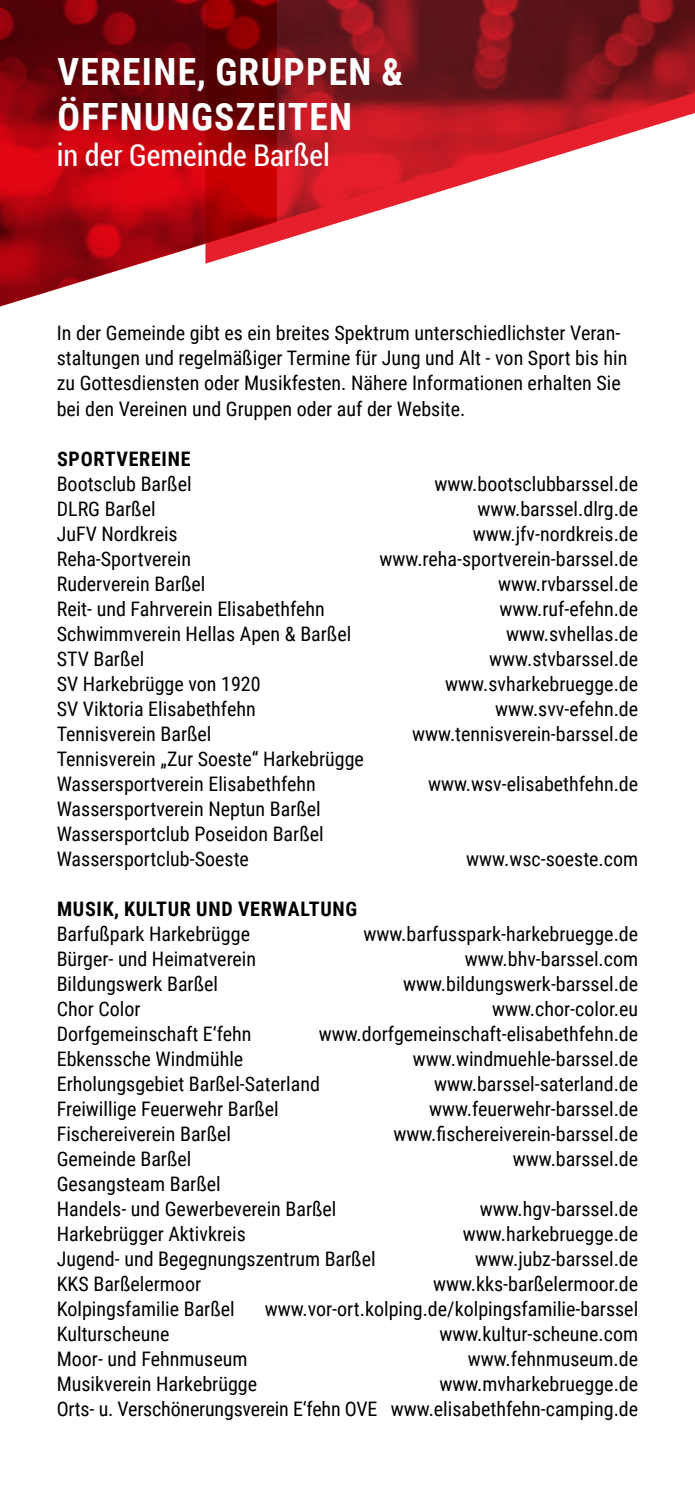
<style>
.page{position:relative;width:695px;height:1489px;background:#fff}
.page>*{position:absolute;margin:0;border:0;box-sizing:border-box;transform-origin:0 0}
.t1{font:700 37.5px/45px "Roboto Condensed";letter-spacing:.035em;color:#fff}
.t2{font:condensed 30px "Roboto";color:#fff}
.t3{font:20px/25px "Roboto Condensed";color:#000}
.t4{font:700 20px "Roboto Condensed";letter-spacing:.035em;color:#000}
</style>
<div class="page">
<svg style="left:0;top:0;width:205px;height:307px;background:#9f1d25"></svg>
<svg style="left:205px;top:0;width:489px;height:264px"></svg>
<h1 class="t1" style="left:57px;top:48px;width:347px">VEREINE, GRUPPEN &amp;<br>ÖFFNUNGSZEITEN</h1>
<h2 class="t2" style="left:57px;top:134px;width:275px">in der Gemeinde Barßel</h2>
<p class="t3" style="left:57px;top:320px;width:572px">In der Gemeinde gibt es ein breites Spektrum unterschiedlichster Veran&shy;staltungen und regelmäßiger Termine für Jung und Alt - von Sport bis hin zu Gottesdiensten oder Musikfesten. Nähere Informationen erhalten Sie bei den Vereinen und Gruppen oder auf der Website.</p>
<p class="t4" style="left:57px;top:444px;width:135px">SPORTVEREINE</p>
<p class="t3" style="left:57px;top:470px;width:136px">Bootsclub Barßel</p>
<p class="t3" style="left:434px;top:470px;width:205px">www.bootsclubbarssel.de</p>
<p class="t3" style="left:57px;top:495px;width:100px">DLRG Barßel</p>
<p class="t3" style="left:477px;top:495px;width:162px">www.barssel.dlrg.de</p>
<p class="t3" style="left:57px;top:520px;width:122px">JuFV Nordkreis</p>
<p class="t3" style="left:472px;top:520px;width:167px">www.jfv-nordkreis.de</p>
<p class="t3" style="left:57px;top:545px;width:136px">Reha-Sportverein</p>
<p class="t3" style="left:379px;top:545px;width:260px">www.reha-sportverein-barssel.de</p>
<p class="t3" style="left:57px;top:570px;width:150px">Ruderverein Barßel</p>
<p class="t3" style="left:498px;top:570px;width:142px">www.rvbarssel.de</p>
<p class="t3" style="left:57px;top:595px;width:269px">Reit- und Fahrverein Elisabethfehn</p>
<p class="t3" style="left:499px;top:595px;width:140px">www.ruf-efehn.de</p>
<p class="t3" style="left:57px;top:620px;width:296px">Schwimmverein Hellas Apen &amp; Barßel</p>
<p class="t3" style="left:506px;top:620px;width:134px">www.svhellas.de</p>
<p class="t3" style="left:57px;top:645px;width:89px">STV Barßel</p>
<p class="t3" style="left:489px;top:645px;width:150px">www.stvbarssel.de</p>
<p class="t3" style="left:57px;top:670px;width:205px">SV Harkebrügge von 1920</p>
<p class="t3" style="left:445px;top:670px;width:194px">www.svharkebruegge.de</p>
<p class="t3" style="left:57px;top:695px;width:200px">SV Viktoria Elisabethfehn</p>
<p class="t3" style="left:495px;top:695px;width:144px">www.svv-efehn.de</p>
<p class="t3" style="left:57px;top:720px;width:156px">Tennisverein Barßel</p>
<p class="t3" style="left:412px;top:720px;width:227px">www.tennisverein-barssel.de</p>
<p class="t3" style="left:57px;top:745px;width:309px">Tennisverein „Zur Soeste“ Harkebrügge<br>Wassersportverein Elisabethfehn</p>
<p class="t3" style="left:428px;top:770px;width:212px">www.wsv-elisabethfehn.de</p>
<p class="t3" style="left:57px;top:795px;width:268px">Wassersportverein Neptun Barßel<br>Wassersportclub Poseidon Barßel<br>Wassersportclub-Soeste</p>
<p class="t3" style="left:466px;top:845px;width:173px">www.wsc-soeste.com</p>
<p class="t4" style="left:57px;top:894px;width:301px">MUSIK, KULTUR UND VERWALTUNG</p>
<p class="t3" style="left:57px;top:920px;width:195px">Barfußpark Harkebrügge</p>
<p class="t3" style="left:363px;top:920px;width:276px">www.barfusspark-harkebruegge.de</p>
<p class="t3" style="left:57px;top:945px;width:201px">Bürger- und Heimatverein</p>
<p class="t3" style="left:464px;top:945px;width:175px">www.bhv-barssel.com</p>
<p class="t3" style="left:57px;top:970px;width:163px">Bildungswerk Barßel</p>
<p class="t3" style="left:403px;top:970px;width:236px">www.bildungswerk-barssel.de</p>
<p class="t3" style="left:57px;top:995px;width:85px">Chor Color</p>
<p class="t3" style="left:492px;top:995px;width:148px">www.chor-color.eu</p>
<p class="t3" style="left:57px;top:1020px;width:196px">Dorfgemeinschaft E‘fehn</p>
<p class="t3" style="left:318px;top:1020px;width:321px">www.dorfgemeinschaft-elisabethfehn.de</p>
<p class="t3" style="left:57px;top:1045px;width:188px">Ebkenssche Windmühle</p>
<p class="t3" style="left:413px;top:1045px;width:227px">www.windmuehle-barssel.de</p>
<p class="t3" style="left:57px;top:1070px;width:265px">Erholungsgebiet Barßel-Saterland</p>
<p class="t3" style="left:434px;top:1070px;width:206px">www.barssel-saterland.de</p>
<p class="t3" style="left:57px;top:1095px;width:223px">Freiwillige Feuerwehr Barßel</p>
<p class="t3" style="left:429px;top:1095px;width:211px">www.feuerwehr-barssel.de</p>
<p class="t3" style="left:57px;top:1120px;width:176px">Fischereiverein Barßel</p>
<p class="t3" style="left:393px;top:1120px;width:246px">www.fischereiverein-barssel.de</p>
<p class="t3" style="left:57px;top:1145px;width:136px">Gemeinde Barßel</p>
<p class="t3" style="left:512px;top:1145px;width:127px">www.barssel.de</p>
<p class="t3" style="left:57px;top:1170px;width:281px">Gesangsteam Barßel<br>Handels- und Gewerbeverein Barßel</p>
<p class="t3" style="left:479px;top:1195px;width:160px">www.hgv-barssel.de</p>
<p class="t3" style="left:57px;top:1220px;width:191px">Harkebrügger Aktivkreis</p>
<p class="t3" style="left:463px;top:1220px;width:177px">www.harkebruegge.de</p>
<p class="t3" style="left:57px;top:1245px;width:320px">Jugend- und Begegnungszentrum Barßel</p>
<p class="t3" style="left:475px;top:1245px;width:164px">www.jubz-barssel.de</p>
<p class="t3" style="left:57px;top:1270px;width:146px">KKS Barßelermoor</p>
<p class="t3" style="left:433px;top:1270px;width:207px">www.kks-barßelermoor.de</p>
<p class="t3" style="left:57px;top:1295px;width:179px">Kolpingsfamilie Barßel</p>
<p class="t3" style="left:264px;top:1295px;width:375px">www.vor-ort.kolping.de/kolpingsfamilie-barssel</p>
<p class="t3" style="left:57px;top:1320px;width:114px">Kulturscheune</p>
<p class="t3" style="left:439px;top:1320px;width:200px">www.kultur-scheune.com</p>
<p class="t3" style="left:57px;top:1345px;width:192px">Moor- und Fehnmuseum</p>
<p class="t3" style="left:467px;top:1345px;width:172px">www.fehnmuseum.de</p>
<p class="t3" style="left:57px;top:1370px;width:202px">Musikverein Harkebrügge</p>
<p class="t3" style="left:57px;top:1370px;width:583px;text-align:right">www.mvharkebruegge.de<br>Orts- u. Verschönerungsverein E‘fehn OVE www.elisabethfehn-camping.de</p>
</div>
